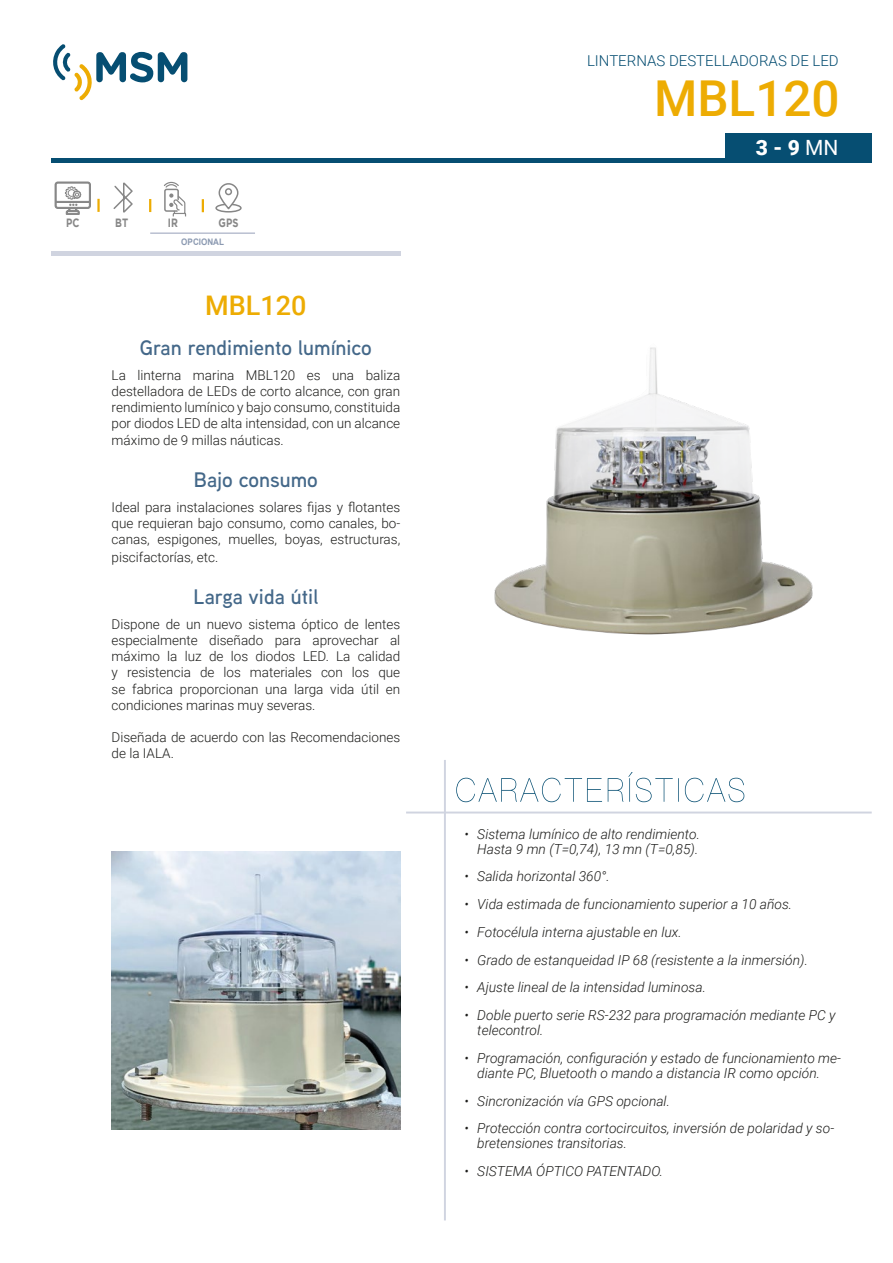
<style>
.page{position:relative;width:893px;height:1263px;background:#fff}
.page>*{position:absolute;margin:0;border:0;box-sizing:border-box;transform-origin:0 0}
.t1{font:500 49.5px "Roboto";color:#edac03}
.t2{font:500 27px "Roboto";color:#edac03}
.t3{font:600 21px "Aaux Next";color:#446889}
.t4{font:900 21px "Roboto";color:#fff}
.t5{font:300 15px "Roboto";color:#064e72}
.t6{font:italic 300 13.8px/15px "Roboto";color:#1d1d1b}
.Párrafo_descriptivo{font:300 13.5px/16.2px "Roboto";color:#1d1d1b;text-align:justify}
.t7{font:700 12px "Gotham";color:#878787;scale:.79 1}
.t8{font:700 9px "Arial";color:#8b99b1;scale:.9 1}
.s1{font-weight:400}
</style>
<div class="page">
<div style="left:726px;top:133px;width:146px;height:26px;background:#064e72"></div>
<svg style="left:53px;top:44px;width:134px;height:56px"></svg>
<div style="left:51px;top:158px;width:821px;height:5px;background:#064e72"></div>
<hr style="left:444px;top:760px;width:2px;height:460px;background:#d0d4e0">
<hr style="left:406px;top:811px;width:466px;height:2px;background:#d0d4e0">
<svg style="left:456px;top:772px;width:288px;height:30px"></svg>
<img style="left:494px;top:347px;width:319px;height:288px">
<div style="left:51px;top:251px;width:349px;height:5px;background:#d0d4e0"></div>
<img style="left:112px;top:851px;width:288px;height:278px">
<svg style="left:55px;top:181px;width:36px;height:34px"></svg>
<svg style="left:97px;top:199px;width:3px;height:13px"></svg>
<svg style="left:202px;top:199px;width:2px;height:13px"></svg>
<svg style="left:149px;top:199px;width:2px;height:13px"></svg>
<hr style="left:150px;top:232px;width:105px;height:2px;background:#b9bfd0">
<svg style="left:113px;top:183px;width:20px;height:30px"></svg>
<svg style="left:164px;top:181px;width:23px;height:36px"></svg>
<div style="left:215px;top:204px;width:27px;height:9px;border:2px solid #878787;border-radius:50%"></div>
<svg style="left:218px;top:183px;width:21px;height:27px"></svg>
<div style="left:225px;top:188px;width:7px;height:7px;border:2px solid #878787;border-radius:50%"></div>
<p class="t7" style="left:66px;top:215px;width:18px">PC</p>
<p class="t7" style="left:115px;top:215px;width:18px">BT</p>
<p class="t7" style="left:168px;top:215px;width:14px">IR</p>
<p class="t7" style="left:219px;top:215px;width:27px">GPS</p>
<p class="t8" style="left:181px;top:236px;width:49px">OPCIONAL</p>
<p class="t2" style="left:205px;top:286px;width:103px">MBL120</p>
<p class="t3" style="left:140px;top:333px;width:233px">Gran rendimiento lumínico</p>
<p class="Párrafo_descriptivo" style="left:112px;top:366px;width:290px">La linterna marina MBL120 es una baliza destelladora de LEDs de corto alcance, con gran rendimiento lumínico y bajo consumo, constituida por diodos LED de alta intensidad, con un alcance máximo de 9 millas náuticas.</p>
<p class="t3" style="left:194px;top:465px;width:126px">Bajo consumo</p>
<p class="Párrafo_descriptivo" style="left:112px;top:498px;width:290px">Ideal para instalaciones solares fijas y flotantes que requieran bajo consumo, como canales, bo&shy;canas, espigones, muelles, boyas, estructuras,</p>
<p class="Párrafo_descriptivo" style="left:112px;top:548px;width:108px">piscifactorías, etc.</p>
<p class="t3" style="left:194px;top:582px;width:126px">Larga vida útil</p>
<p class="Párrafo_descriptivo" style="left:112px;top:615px;width:290px">Dispone de un nuevo sistema óptico de lentes especialmente diseñado para aprovechar al máximo la luz de los diodos LED. La calidad y resistencia de los materiales con los que se fabrica proporcionan una larga vida útil en condiciones marinas muy severas.</p>
<p class="Párrafo_descriptivo" style="left:112px;top:729px;width:290px">Diseñada de acuerdo con las Recomendaciones de la IALA.</p>
<p class="t5" style="left:587px;top:50px;width:253px">LINTERNAS DESTELLADORAS DE LED</p>
<p class="t1" style="left:654px;top:64px;width:187px">MBL120</p>
<p class="t4" style="left:756px;top:133px;width:84px">3 - 9 <span class="s1">MN</span></p>
<p class="t6" style="left:465px;top:826px;width:237px;text-align:right">• Sistema lumínico de alto rendimiento.<br>Hasta 9 mn (T=0,74), 13 mn (T=0,85).</p>
<p class="t6" style="left:465px;top:868px;width:147px">• Salida horizontal 360°.</p>
<p class="t6" style="left:465px;top:896px;width:329px">• Vida estimada de funcionamiento superior a 10 años.</p>
<p class="t6" style="left:465px;top:924px;width:219px">• Fotocélula interna ajustable en lux.</p>
<p class="t6" style="left:465px;top:952px;width:345px">• Grado de estanqueidad IP 68 (resistente a la inmersión).</p>
<p class="t6" style="left:465px;top:979px;width:243px">• Ajuste lineal de la intensidad luminosa.</p>
<p class="t6" style="left:477px;top:1007px;width:360px;text-indent:-13px">• Doble puerto serie RS-232 para programación mediante PC y telecontrol.</p>
<p class="t6" style="left:477px;top:1050px;width:365px;text-indent:-13px">• Programación, configuración y estado de funcionamiento me&shy;diante PC, Bluetooth o mando a distancia IR como opción.</p>
<p class="t6" style="left:465px;top:1093px;width:207px">• Sincronización vía GPS opcional.</p>
<p class="t6" style="left:477px;top:1120px;width:358px;text-indent:-13px">• Protección contra cortocircuitos, inversión de polaridad y so&shy;bretensiones transitorias.</p>
<p class="t6" style="left:465px;top:1163px;width:200px">• SISTEMA ÓPTICO PATENTADO.</p>
</div>
